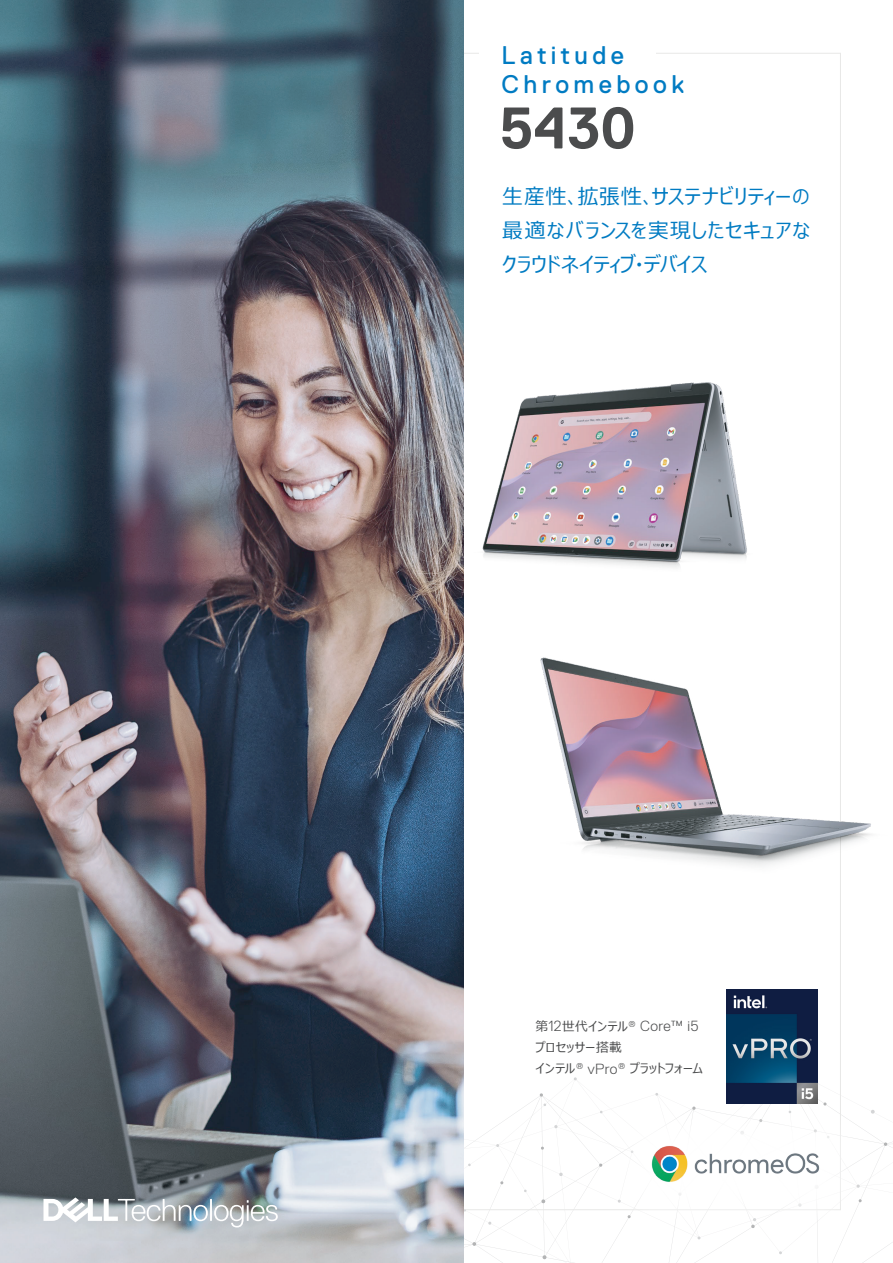
<style>
.page{position:relative;width:893px;height:1263px;background:#fff}
.page>*{position:absolute;margin:0;border:0;box-sizing:border-box;transform-origin:0 0}
.t1{font:700 58.5px "Dell Replica";color:#4b4c4d}
.t2{font:25.5px/29.7px "Dell Replica";letter-spacing:.17em;color:#007bc2}
.t3{font:20.7px/34px "Meiryo UI";letter-spacing:.035em;color:#007bc2;text-align:justify}
.t4{font:300 14.7px "Dell Replica";letter-spacing:.025em;color:#4b4c4d}
.t5{font:12.75px/21.3px "Meiryo UI";letter-spacing:.035em;color:#4b4c4d}
.s1{font-family:"Meiryo UI";font-weight:400;font-size:12.75px}
.s2{font-family:"Dell Replica";font-weight:300;font-size:14.7px}
</style>
<div class="page">
<svg style="left:463px;top:1050px;width:430px;height:213px"></svg>
<svg style="left:540px;top:1093px;width:3px;height:4px"></svg>
<svg style="left:541px;top:1199px;width:4px;height:4px"></svg>
<svg style="left:542px;top:1255px;width:5px;height:4px"></svg>
<svg style="left:472px;top:1242px;width:4px;height:4px"></svg>
<svg style="left:541px;top:1146px;width:3px;height:4px"></svg>
<img style="left:0;top:0;width:463px;height:1263px">
<svg style="left:43px;top:1197px;width:235px;height:32px"></svg>
<img style="left:457px;top:353px;width:290px;height:264px">
<img style="left:540px;top:620px;width:331px;height:264px">
<img style="left:584px;top:1075px;width:306px;height:183px">
<img style="left:634px;top:1121px;width:203px;height:86px">
<img style="left:726px;top:989px;width:92px;height:114px">
<p class="t2" style="left:501px;top:40px;width:184px">Latitude<br>Chromebook</p>
<h1 class="t1" style="left:499px;top:96px;width:138px">5430</h1>
<p class="t3" style="left:502px;top:181px;width:309px">生産性、拡張性、サステナビリティーの最適なバランスを実現したセキュアなクラウドネイティブ・デバイス</p>
<p class="t4" style="left:536px;top:1018px;width:164px"><span class="s1">第</span>12<span class="s1">世代インテル</span><sup>®</sup> Core™ i5</p>
<p class="t5" style="left:536px;top:1037px;width:169px">プロセッサー搭載<br>インテル<sup>®</sup> <span class="s2">vPro</span><sup>®</sup> プラットフォーム</p>
</div>
